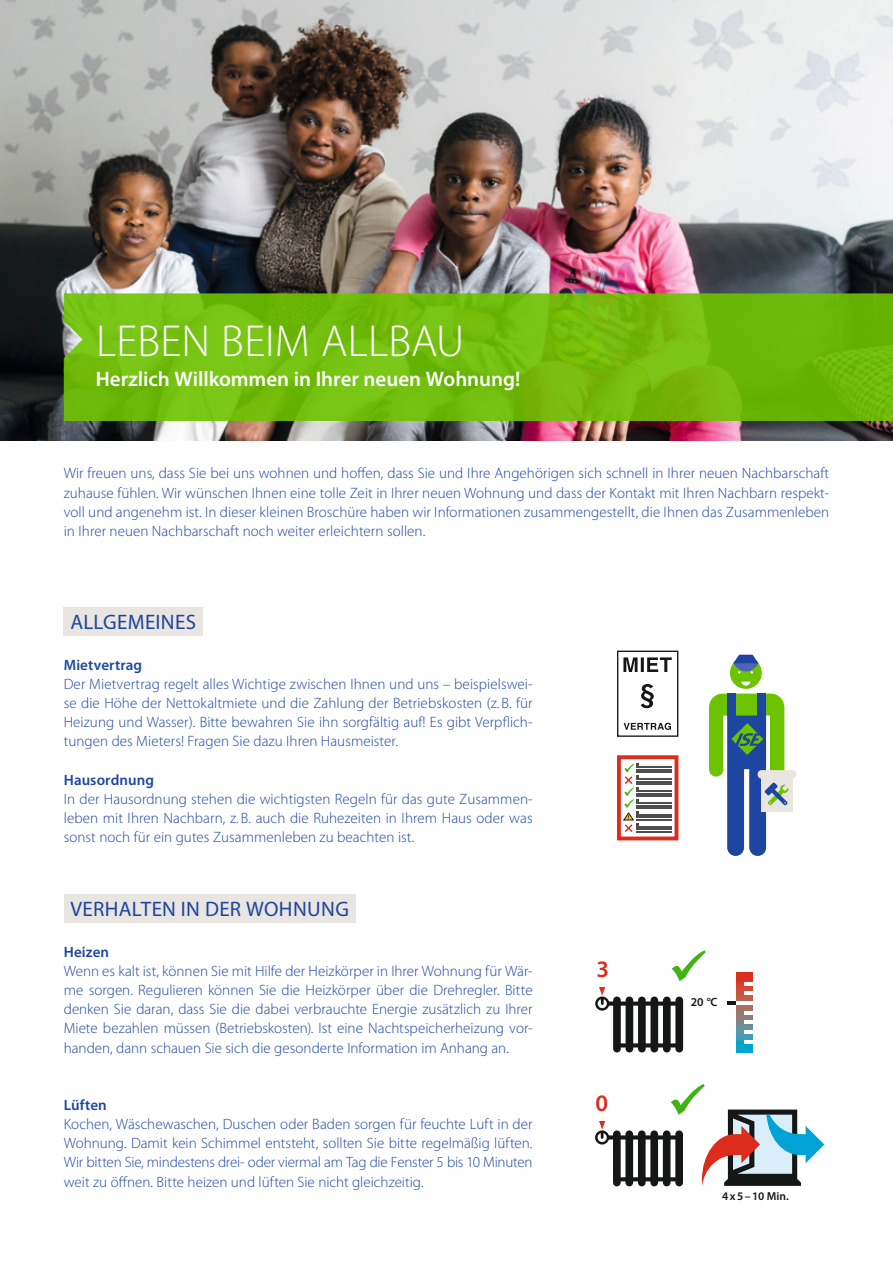
<style>
.page{position:relative;width:893px;height:1263px;background:#fff}
.page>*{position:absolute;margin:0;border:0;box-sizing:border-box;transform-origin:0 0}
.t1{font:300 45px "Myriad Pro";letter-spacing:.005em;color:#fff}
.t2{font:600 23.7px "Myriad Pro";color:#dd2b1c}
.t3{font:600 21px "Myriad Pro";color:#fff}
.t4{font:21px "Myriad Pro";letter-spacing:.015em;color:#1e46a1}
.t5{font:300 15px/19.2px "Myriad Pro";letter-spacing:.005em;color:#1e46a1;text-align:justify}
.t6{font:600 15px "Myriad Pro";letter-spacing:.005em;color:#1e46a1}
.t7{font:600 12px "Myriad Pro";color:#151616}
.t8{font:600 11.7px "Myriad Pro";letter-spacing:.01em;color:#151616}
.s1{font-style:italic}
</style>
<div class="page">
<div style="left:64px;top:607px;width:139px;height:29px;background:#e9e5e0"></div>
<div style="left:64px;top:894px;width:291px;height:29px;background:#e9e5e0"></div>
<img style="left:0;top:0;width:893px;height:440px">
<svg style="left:64px;top:293px;width:829px;height:128px;background:#72bb0e"></svg>
<div style="left:761px;top:778px;width:32px;height:33px;background:#e9e5e0"></div>
<svg style="left:709px;top:655px;width:80px;height:201px"></svg>
<div style="left:758px;top:770px;width:38px;height:9px;background:#e9e5e0;border-radius:4px"></div>
<div style="left:617px;top:755px;width:61px;height:85px;border:4px solid #dd2b1c"></div>
<hr style="left:636px;top:767px;width:35px;height:1px;background:#4e4e4d">
<hr style="left:636px;top:769px;width:35px;height:1px;background:#4e4e4d">
<hr style="left:636px;top:771px;width:35px;height:1px;background:#4e4e4d">
<hr style="left:636px;top:779px;width:35px;height:1px;background:#4e4e4d">
<hr style="left:636px;top:781px;width:35px;height:1px;background:#4e4e4d">
<hr style="left:636px;top:783px;width:35px;height:1px;background:#4e4e4d">
<hr style="left:636px;top:791px;width:35px;height:1px;background:#4e4e4d">
<hr style="left:636px;top:793px;width:35px;height:1px;background:#4e4e4d">
<hr style="left:636px;top:795px;width:35px;height:1px;background:#4e4e4d">
<hr style="left:636px;top:803px;width:35px;height:1px;background:#4e4e4d">
<hr style="left:636px;top:805px;width:35px;height:1px;background:#4e4e4d">
<hr style="left:636px;top:807px;width:35px;height:1px;background:#4e4e4d">
<hr style="left:636px;top:814px;width:35px;height:2px;background:#4e4e4d">
<hr style="left:636px;top:817px;width:35px;height:1px;background:#4e4e4d">
<hr style="left:636px;top:819px;width:35px;height:1px;background:#4e4e4d">
<hr style="left:636px;top:826px;width:35px;height:2px;background:#4e4e4d">
<hr style="left:636px;top:829px;width:35px;height:1px;background:#4e4e4d">
<hr style="left:636px;top:831px;width:35px;height:1px;background:#4e4e4d">
<svg style="left:623px;top:764px;width:16px;height:69px"></svg>
<div style="left:617px;top:651px;width:61px;height:86px;border:1px solid #151616"></div>
<svg style="left:641px;top:684px;width:13px;height:24px"></svg>
<svg style="left:623px;top:657px;width:49px;height:15px"></svg>
<svg style="left:624px;top:723px;width:47px;height:7px"></svg>
<div style="left:736px;top:1044px;width:17px;height:8px;background:#00a4d3"></div>
<div style="left:736px;top:1039px;width:17px;height:8px;background:#00a4cc"></div>
<div style="left:736px;top:1036px;width:17px;height:8px;background:#00a3c6"></div>
<svg style="left:736px;top:1039px;width:17px;height:3px"></svg>
<div style="left:736px;top:1031px;width:17px;height:8px;background:#3f9db7"></div>
<div style="left:736px;top:1028px;width:17px;height:8px;background:#479cb4"></div>
<div style="left:736px;top:1026px;width:17px;height:8px;background:#5599ab"></div>
<div style="left:736px;top:1023px;width:17px;height:8px;background:#5f95a4"></div>
<div style="left:736px;top:1020px;width:17px;height:9px;background:#67919d"></div>
<div style="left:736px;top:1018px;width:17px;height:8px;background:#728b93"></div>
<div style="left:736px;top:1015px;width:17px;height:8px;background:#79878b"></div>
<div style="left:736px;top:1012px;width:17px;height:9px;background:#838281"></div>
<div style="left:736px;top:1010px;width:17px;height:8px;background:#8b7e7b"></div>
<div style="left:736px;top:1007px;width:17px;height:8px;background:#947a73"></div>
<div style="left:736px;top:1004px;width:17px;height:9px;background:#a47265"></div>
<div style="left:736px;top:999px;width:17px;height:8px;background:#aa6e5f"></div>
<div style="left:736px;top:994px;width:17px;height:8px;background:#b66552"></div>
<div style="left:736px;top:991px;width:17px;height:8px;background:#bc614c"></div>
<div style="left:736px;top:989px;width:17px;height:8px;background:#c35b45"></div>
<div style="left:736px;top:986px;width:17px;height:8px;background:#c85540"></div>
<div style="left:736px;top:983px;width:17px;height:9px;background:#ce4f39"></div>
<div style="left:736px;top:981px;width:17px;height:8px;background:#d24933"></div>
<div style="left:736px;top:978px;width:17px;height:8px;background:#d7402b"></div>
<div style="left:736px;top:975px;width:17px;height:9px;background:#db3924"></div>
<div style="left:736px;top:973px;width:17px;height:8px;background:#dd311f"></div>
<svg style="left:744px;top:1040px;width:9px;height:3px"></svg>
<svg style="left:744px;top:1030px;width:9px;height:4px"></svg>
<svg style="left:744px;top:1020px;width:9px;height:4px"></svg>
<svg style="left:744px;top:1011px;width:9px;height:3px"></svg>
<hr style="left:736px;top:1001px;width:17px;height:4px;background:#fff">
<svg style="left:728px;top:1001px;width:8px;height:4px"></svg>
<svg style="left:744px;top:992px;width:9px;height:3px"></svg>
<svg style="left:744px;top:982px;width:9px;height:3px"></svg>
<svg style="left:595px;top:1084px;width:229px;height:102px"></svg>
<svg style="left:595px;top:950px;width:111px;height:102px"></svg>
<h1 class="t1" style="left:96px;top:316px;width:370px">LEBEN BEIM ALLBAU</h1>
<h3 class="t3" style="left:96px;top:367px;width:426px">Herzlich Willkommen in Ihrer neuen Wohnung!</h3>
<p class="t5" style="left:64px;top:464px;width:767px">Wir freuen uns, dass Sie bei uns wohnen und hoffen, dass Sie und Ihre Angehörigen sich schnell in Ihrer neuen Nachbarschaft zuhause fühlen. Wir wünschen Ihnen eine tolle Zeit in Ihrer neuen Wohnung und dass der Kontakt mit Ihren Nachbarn respekt&shy;voll und angenehm ist. In dieser kleinen Broschüre haben wir Informationen zusammengestellt, die Ihnen das Zusammenleben in Ihrer neuen Nachbarschaft noch weiter erleichtern sollen.</p>
<h3 class="t4" style="left:70px;top:611px;width:127px">ALLGEMEINES</h3>
<p class="t6" style="left:64px;top:656px;width:80px">Mietvertrag</p>
<p class="t5" style="left:64px;top:674px;width:470px">Der Mietvertrag regelt alles Wichtige zwischen Ihnen und uns – beispielswei&shy;se die Höhe der Nettokaltmiete und die Zahlung der Betriebskosten (z. B. für Heizung und Wasser). Bitte bewahren Sie ihn sorgfältig auf! Es gibt Verpflich&shy;tungen des Mieters! Fragen Sie dazu Ihren Hausmeister.</p>
<p class="t6" style="left:64px;top:771px;width:92px">Hausordnung</p>
<p class="t5" style="left:64px;top:789px;width:470px">In der Hausordnung stehen die wichtigsten Regeln für das gute Zusammen&shy;leben mit Ihren Nachbarn, z. B. auch die Ruhezeiten in Ihrem Haus oder was sonst noch für ein gutes Zusammenleben zu beachten ist.</p>
<h3 class="t4" style="left:70px;top:898px;width:280px">VERHALTEN IN DER WOHNUNG</h3>
<p class="t6" style="left:64px;top:943px;width:47px">Heizen</p>
<p class="t5" style="left:64px;top:961px;width:470px">Wenn es kalt ist, können Sie mit Hilfe der Heizkörper in Ihrer Wohnung für Wär&shy;me sorgen. Regulieren können Sie die Heizkörper über die Drehregler. Bitte denken Sie daran, dass Sie die dabei verbrauchte Energie zusätzlich zu Ihrer Miete bezahlen müssen (Betriebskosten). Ist eine Nachtspeicherheizung vor&shy;handen, dann schauen Sie sich die gesonderte Information im Anhang an.</p>
<p class="t6" style="left:64px;top:1096px;width:45px">Lüften</p>
<p class="t5" style="left:64px;top:1115px;width:470px">Kochen, Wäschewaschen, Duschen oder Baden sorgen für feuchte Luft in der Wohnung. Damit kein Schimmel entsteht, sollten Sie bitte regelmäßig lüften.<br>Wir bitten Sie, mindestens drei- oder viermal am Tag die Fenster 5 bis 10 Minuten weit zu öffnen. Bitte heizen und lüften Sie nicht gleichzeitig.</p>
<h2 class="t2" style="left:596px;top:955px;width:14px">3</h2>
<h2 class="t2" style="left:595px;top:1089px;width:14px">0</h2>
<p class="t7" style="left:691px;top:996px;width:28px">20 <span class="s1">°</span>C</p>
<p class="t8" style="left:722px;top:1189px;width:68px">4x5–10 Min.</p>
</div>
